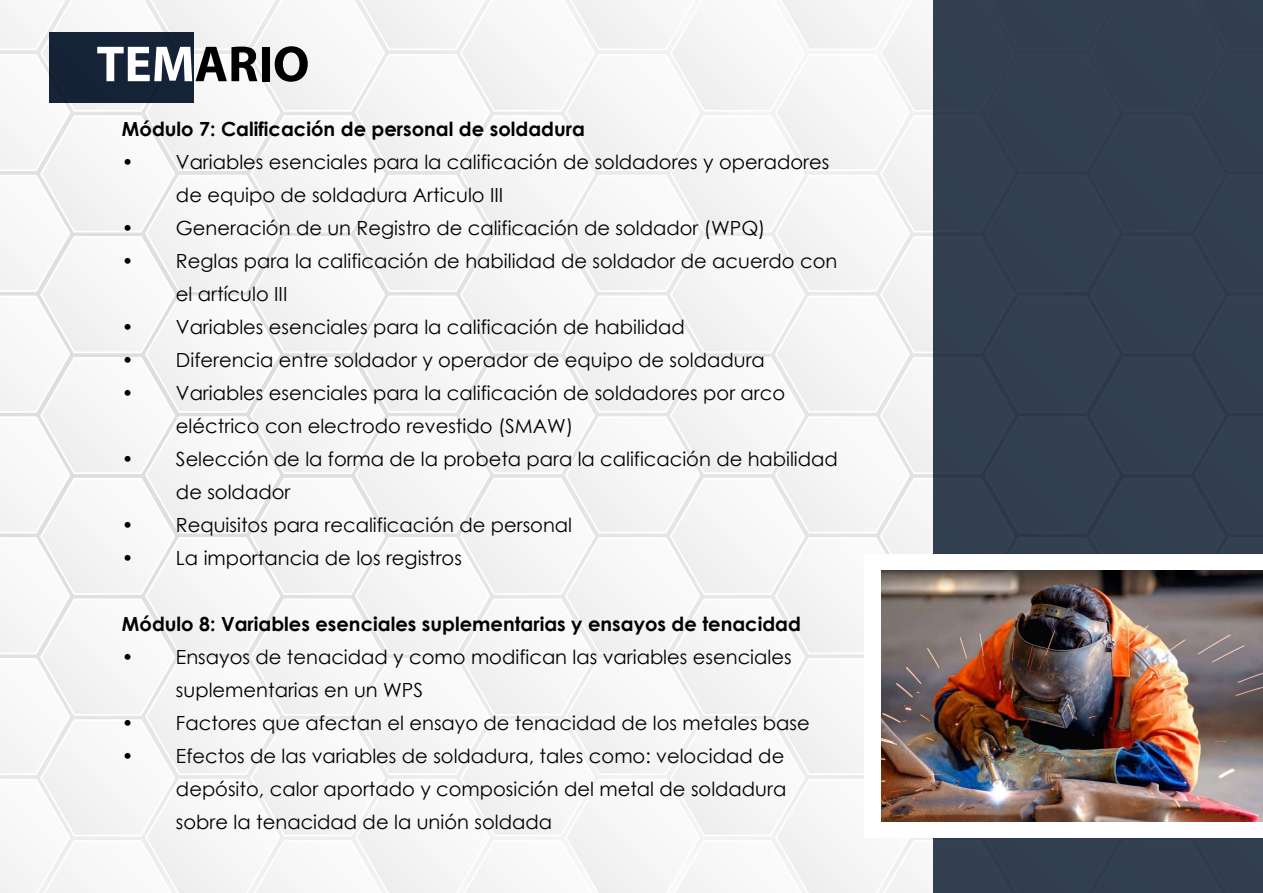
<style>
.page{position:relative;width:1263px;height:893px;background:#fff}
.page>*{position:absolute;margin:0;border:0;box-sizing:border-box;transform-origin:0 0}
.t1{font:700 51px "Myriad Pro";color:#000}
.t2{font:19.5px/33px "Century Gothic";color:#000}
.t3{font:700 19.5px "Century Gothic";color:#000}
.s1{color:#fff}
</style>
<div class="page">
<div style="left:0;top:0;width:933px;height:893px;background:#f6f6f6"></div>
<div style="left:933px;top:0;width:330px;height:893px;background:#323f50"></div>
<div style="left:50px;top:33px;width:144px;height:70px;background:#17253a"></div>
<div style="left:864px;top:554px;width:399px;height:283px;background:#fff"></div>
<img style="left:881px;top:570px;width:382px;height:251px">
<h1 class="t1" style="left:96px;top:31px;width:214px"><span class="s1">TEM</span>ARIO</h1>
<p class="t3" style="left:122px;top:117px;width:464px">Módulo 7: Calificación de personal de soldadura</p>
<p class="t2" style="left:176px;top:145px;width:655px;text-indent:-54px">• Variables esenciales para la calificación de soldadores y operadores de equipo de soldadura Articulo III</p>
<p class="t2" style="left:122px;top:211px;width:645px">• Generación de un Registro de calificación de soldador (WPQ)</p>
<p class="t2" style="left:176px;top:244px;width:663px;text-indent:-54px">• Reglas para la calificación de habilidad de soldador de acuerdo con el artículo III</p>
<p class="t2" style="left:122px;top:310px;width:564px">• Variables esenciales para la calificación de habilidad</p>
<p class="t2" style="left:122px;top:343px;width:644px">• Diferencia entre soldador y operador de equipo de soldadura</p>
<p class="t2" style="left:176px;top:376px;width:611px;text-indent:-54px">• Variables esenciales para la calificación de soldadores por arco eléctrico con electrodo revestido (SMAW)</p>
<p class="t2" style="left:176px;top:442px;width:663px;text-indent:-54px">• Selección de la forma de la probeta para la calificación de habilidad de soldador</p>
<p class="t2" style="left:122px;top:508px;width:452px">• Requisitos para recalificación de personal</p>
<p class="t2" style="left:122px;top:541px;width:341px">• La importancia de los registros</p>
<p class="t3" style="left:122px;top:611px;width:680px">Módulo 8: Variables esenciales suplementarias y ensayos de tenacidad</p>
<p class="t2" style="left:176px;top:640px;width:617px;text-indent:-54px">• Ensayos de tenacidad y como modifican las variables esenciales suplementarias en un WPS</p>
<p class="t2" style="left:122px;top:706px;width:689px">• Factores que afectan el ensayo de tenacidad de los metales base</p>
<p class="t2" style="left:176px;top:739px;width:612px;text-align:justify;text-indent:-54px">• Efectos de las variables de soldadura, tales como: velocidad de depósito, calor aportado y composición del metal de soldadura sobre la tenacidad de la unión soldada</p>
</div>
